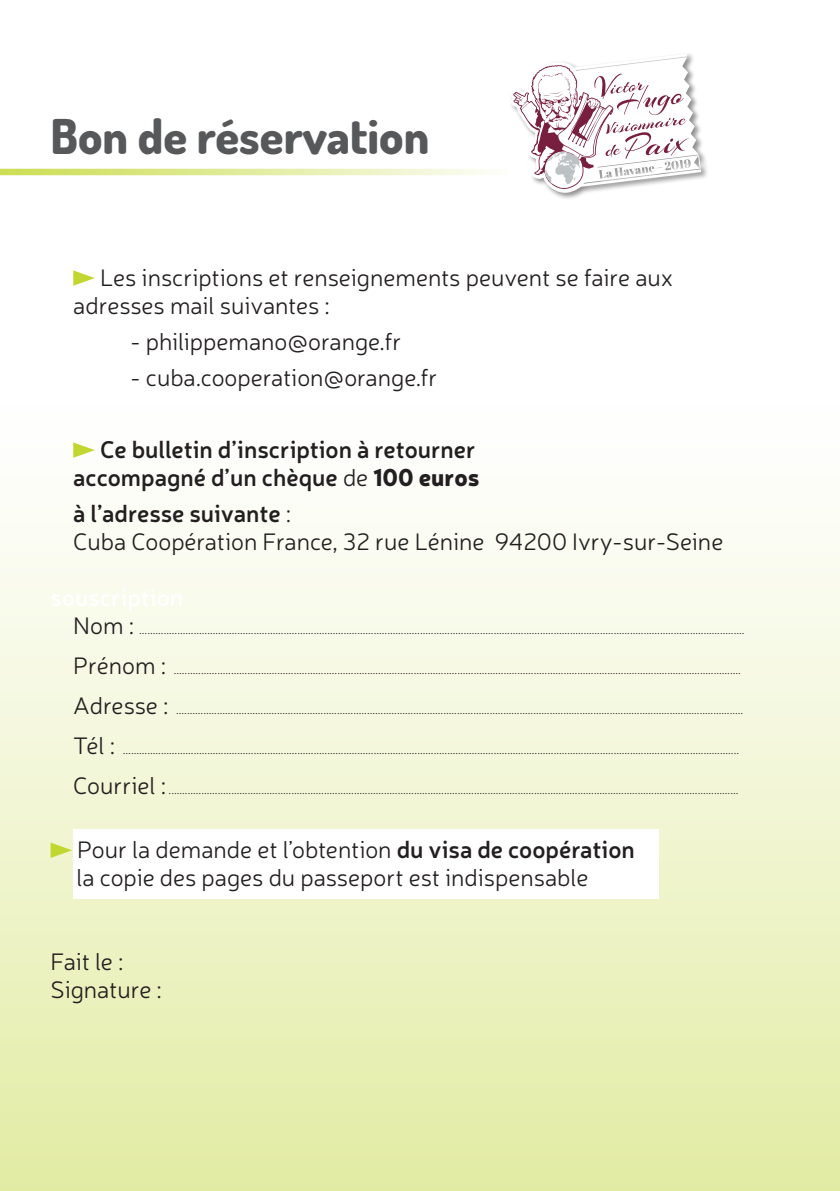
<style>
.page{position:relative;width:840px;height:1191px;background:#fff}
.page>*{position:absolute;margin:0;border:0;box-sizing:border-box;transform-origin:0 0}
.t1{font:800 48px "Dosis";color:#57585a}
.t2{font:300 24px/28px "Neris";color:#231f20}
.t3{font:600 24px/28px "Neris";color:#231f20;text-align:right}
.t4{font:300 12px "Neris";color:#231f20}
.s1{font-weight:300}
.s2{font-weight:900}
.s3{font-weight:600}
.s4{font-size:24px}
</style>
<div class="page">
<div style="left:0;top:0;width:839px;height:1191px;background:linear-gradient(to bottom,#fff,#e7eeb1)"></div>
<div style="left:73px;top:829px;width:585px;height:69px;background:#fff"></div>
<svg style="left:0;top:169px;width:508px;height:6px;background:#e3eca2"></svg>
<div style="left:508px;top:52px;width:200px;height:149px;background:#231f20;opacity:.5"></div>
<svg style="left:510px;top:54px;width:190px;height:139px"></svg>
<svg style="left:73px;top:270px;width:22px;height:16px"></svg>
<svg style="left:73px;top:442px;width:22px;height:16px"></svg>
<svg style="left:51px;top:842px;width:21px;height:16px"></svg>
<h1 class="t1" style="left:51px;top:105px;width:380px">Bon de réservation</h1>
<h2 class="t2" style="left:73px;top:262px;width:601px;text-indent:27px">Les inscriptions et renseignements peuvent se faire aux adresses mail suivantes :</h2>
<h2 class="t2" style="left:130px;top:326px;width:273px">- philippemano@orange.fr</h2>
<h2 class="t2" style="left:130px;top:362px;width:309px">- cuba.cooperation@orange.fr</h2>
<h2 class="t3" style="left:73px;top:434px;width:407px">Ce bulletin d’inscription à retourner accompagné d’un chèque <span class="s1">de</span> <span class="s2">100 euros</span></h2>
<h2 class="t2" style="left:73px;top:498px;width:651px"><span class="s3">à l’adresse suivante</span> :<br>Cuba Coopération France, 32 rue Lénine 94200 Ivry-sur-Seine</h2>
<p class="t4" style="left:73px;top:622px;width:672px"><span class="s4">Nom :</span> ..............................................................................................................................................................................................................................</p>
<p class="t4" style="left:73px;top:662px;width:668px"><span class="s4">Prénom :</span> ................................................................................................................................................................................................................</p>
<p class="t4" style="left:73px;top:702px;width:671px"><span class="s4">Adresse :</span> ................................................................................................................................................................................................................</p>
<p class="t4" style="left:73px;top:742px;width:667px"><span class="s4">Tél :</span> ..................................................................................................................................................................................................................................</p>
<p class="t4" style="left:73px;top:782px;width:666px"><span class="s4">Courriel :</span> .................................................................................................................................................................................................................</p>
<h2 class="t2" style="left:76px;top:834px;width:559px">Pour la demande et l’obtention <span class="s3">du visa de coopération </span>la copie des pages du passeport est indispensable</h2>
<h2 class="t2" style="left:51px;top:946px;width:113px">Fait le :<br>Signature :</h2>
</div>
